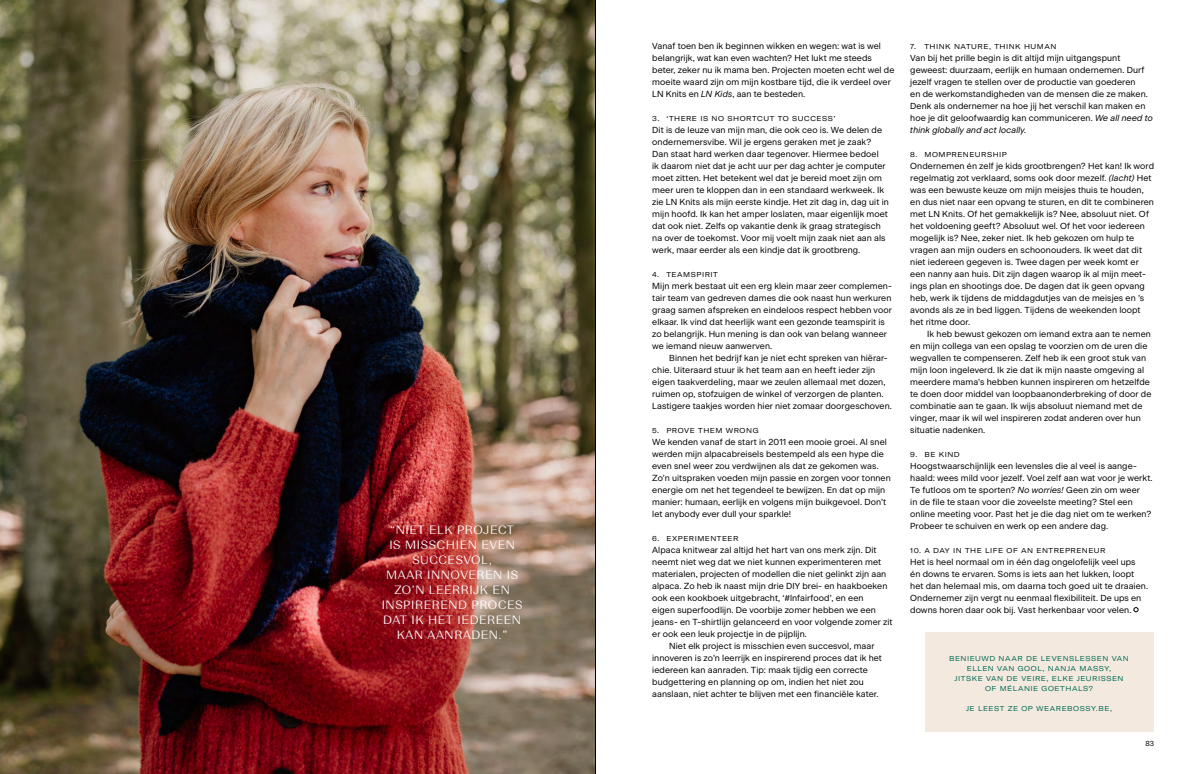
<style>
.page{position:relative;width:1191px;height:774px;background:#fff}
.page>*{position:absolute;margin:0;border:0;box-sizing:border-box;transform-origin:0 0}
.t1{font:300 12px/15px "Beausite Fit";letter-spacing:.05em;color:#fff;text-align:center}
.t2{font:8.8px/12px "Beausite Classic Clear";letter-spacing:.01em;color:#000}
.t3{font:7.3px "Beausite Classic Clear";color:#000}
.t4{font:expanded 7px "GT America";letter-spacing:.07em;color:#000}
.t5{font:expanded 7px/10px "GT America";letter-spacing:.075em;color:#006951;text-align:center}
.s1{font-style:italic}
</style>
<div class="page">
<svg style="left:1133px;top:607px;width:5px;height:5px"></svg>
<div style="left:924px;top:633px;width:229px;height:99px;background:#f4e9df"></div>
<img style="left:0;top:0;width:595px;height:774px">
<hr style="left:595px;top:0;width:1px;height:774px;background:#000">
<h1 class="t1" style="left:382px;top:522px;width:142px">“NIET ELK PROJECT<br>IS MISSCHIEN EVEN<br>SUCCESVOL,<br>MAAR INNOVEREN IS<br>ZO’N LEERRIJK EN<br>INSPIREREND PROCES<br>DAT IK HET IEDEREEN<br>KAN AANRADEN.”</h1>
<p class="t2" style="left:652px;top:39px;width:244px">Vanaf toen ben ik beginnen wikken en wegen: wat is wel belangrijk, wat kan even wachten? Het lukt me steeds beter, zeker nu ik mama ben. Projecten moeten echt wel de moeite waard zijn om mijn kostbare tijd, die ik verdeel over LN Knits en <span class="s1">LN Kids</span>, aan te besteden.</p>
<p class="t4" style="left:652px;top:114px;width:185px">3. ‘THERE IS NO SHORTCUT TO SUCCESS’</p>
<p class="t2" style="left:652px;top:123px;width:238px">Dit is de leuze van mijn man, die ook ceo is. We delen de ondernemersvibe. Wil je ergens geraken met je zaak?<br>Dan staat hard werken daar tegenover. Hiermee bedoel<br>ik daarom niet dat je acht uur per dag achter je computer moet zitten. Het betekent wel dat je bereid moet zijn om meer uren te kloppen dan in een standaard werkweek. Ik zie LN Knits als mijn eerste kindje. Het zit dag in, dag uit in mijn hoofd. Ik kan het amper loslaten, maar eigenlijk moet dat ook niet. Zelfs op vakantie denk ik graag strategisch na over de toekomst. Voor mij voelt mijn zaak niet aan als werk, maar eerder als een kindje dat ik grootbreng.</p>
<p class="t4" style="left:652px;top:270px;width:67px">4. TEAMSPIRIT</p>
<p class="t2" style="left:652px;top:279px;width:241px">Mijn merk bestaat uit een erg klein maar zeer complemen&shy;tair team van gedreven dames die ook naast hun werkuren graag samen afspreken en eindeloos respect hebben voor elkaar. Ik vind dat heerlijk want een gezonde teamspirit is zo belangrijk. Hun mening is dan ook van belang wanneer we iemand nieuw aanwerven.</p>
<p class="t2" style="left:652px;top:351px;width:241px;text-indent:17px">Binnen het bedrijf kan je niet echt spreken van hiërar&shy;chie. Uiteraard stuur ik het team aan en heeft ieder zijn eigen taakverdeling, maar we zeulen allemaal met dozen, ruimen op, stofzuigen de winkel of verzorgen de planten.<br>Lastigere taakjes worden hier niet zomaar doorgeschoven.</p>
<p class="t4" style="left:652px;top:426px;width:108px">5. PROVE THEM WRONG</p>
<p class="t2" style="left:652px;top:435px;width:240px">We kenden vanaf de start in 2011 een mooie groei. Al snel werden mijn alpacabreisels bestempeld als een hype die even snel weer zou verdwijnen als dat ze gekomen was.<br>Zo’n uitspraken voeden mijn passie en zorgen voor tonnen energie om net het tegendeel te bewijzen. En dat op mijn manier: humaan, eerlijk en volgens mijn buikgevoel. Don’t let anybody ever dull your sparkle!</p>
<p class="t4" style="left:652px;top:534px;width:88px">6. EXPERIMENTEER</p>
<p class="t2" style="left:652px;top:543px;width:226px">Alpaca knitwear zal altijd het hart van ons merk zijn. Dit</p>
<p class="t2" style="left:652px;top:555px;width:230px">neemt niet weg dat we niet kunnen experimenteren met</p>
<p class="t2" style="left:652px;top:567px;width:235px">materialen, projecten of modellen die niet gelinkt zijn aan</p>
<p class="t2" style="left:652px;top:579px;width:237px">alpaca. Zo heb ik naast mijn drie DIY brei- en haakboeken</p>
<p class="t2" style="left:652px;top:591px;width:213px">ook een kookboek uitgebracht, ‘#lnfairfood’, en een</p>
<p class="t2" style="left:652px;top:603px;width:225px">eigen superfoodlijn. De voorbije zomer hebben we een</p>
<p class="t2" style="left:652px;top:615px;width:242px">jeans- en T-shirtlijn gelanceerd en voor volgende zomer zit</p>
<p class="t2" style="left:652px;top:627px;width:156px">er ook een leuk projectje in de pijplijn.</p>
<p class="t2" style="left:669px;top:639px;width:207px">Niet elk project is misschien even succesvol, maar</p>
<p class="t2" style="left:652px;top:651px;width:231px">innoveren is zo’n leerrijk en inspirerend proces dat ik het</p>
<p class="t2" style="left:652px;top:663px;width:217px">iedereen kan aanraden. Tip: maak tijdig een correcte</p>
<p class="t2" style="left:652px;top:675px;width:213px">budgettering en planning op om, indien het niet zou</p>
<p class="t2" style="left:652px;top:687px;width:228px">aanslaan, niet achter te blijven met een financiële kater.</p>
<p class="t4" style="left:910px;top:42px;width:148px">7. THINK NATURE, THINK HUMAN</p>
<p class="t2" style="left:910px;top:51px;width:244px">Van bij het prille begin is dit altijd mijn uitgangspunt geweest: duurzaam, eerlijk en humaan ondernemen. Durf jezelf vragen te stellen over de productie van goederen<br>en de werkomstandigheden van de mensen die ze maken.<br>Denk als ondernemer na hoe jij het verschil kan maken en hoe je dit geloofwaardig kan communiceren. <span class="s1">We all need to think globally and act locally.</span></p>
<p class="t4" style="left:910px;top:150px;width:98px">8. MOMPRENEURSHIP</p>
<p class="t2" style="left:910px;top:159px;width:245px">Ondernemen én zelf je kids grootbrengen? Het kan! Ik word regelmatig zot verklaard, soms ook door mezelf. <span class="s1">(lacht)</span> Het was een bewuste keuze om mijn meisjes thuis te houden, en dus niet naar een opvang te sturen, en dit te combineren met LN Knits. Of het gemakkelijk is? Nee, absoluut niet. Of het voldoening geeft? Absoluut wel. Of het voor iedereen mogelijk is? Nee, zeker niet. Ik heb gekozen om hulp te vragen aan mijn ouders en schoonouders. Ik weet dat dit niet iedereen gegeven is. Twee dagen per week komt er een nanny aan huis. Dit zijn dagen waarop ik al mijn meet&shy;ings plan en shootings doe. De dagen dat ik geen opvang heb, werk ik tijdens de middagdutjes van de meisjes en ’s avonds als ze in bed liggen. Tijdens de weekenden loopt het ritme door.</p>
<p class="t2" style="left:910px;top:327px;width:243px;text-indent:17px">Ik heb bewust gekozen om iemand extra aan te nemen en mijn collega van een opslag te voorzien om de uren die wegvallen te compenseren. Zelf heb ik een groot stuk van mijn loon ingeleverd. Ik zie dat ik mijn naaste omgeving al meerdere mama’s hebben kunnen inspireren om hetzelfde te doen door middel van loopbaanonderbreking of door de combinatie aan te gaan. Ik wijs absoluut niemand met de vinger, maar ik wil wel inspireren zodat anderen over hun situatie nadenken.</p>
<p class="t4" style="left:910px;top:450px;width:51px">9. BE KIND</p>
<p class="t2" style="left:910px;top:459px;width:244px">Hoogstwaarschijnlijk een levensles die al veel is aange&shy;haald: wees mild voor jezelf. Voel zelf aan wat voor je werkt.<br>Te futloos om te sporten? <span class="s1">No worries!</span> Geen zin om weer<br>in de file te staan voor die zoveelste meeting? Stel een online meeting voor. Past het je die dag niet om te werken?<br>Probeer te schuiven en werk op een andere dag.</p>
<p class="t4" style="left:910px;top:546px;width:197px">10. A DAY IN THE LIFE OF AN ENTREPRENEUR</p>
<p class="t2" style="left:910px;top:555px;width:239px">Het is heel normaal om in één dag ongelofelijk veel ups<br>én downs te ervaren. Soms is iets aan het lukken, loopt het dan helemaal mis, om daarna toch goed uit te draaien.<br>Ondernemer zijn vergt nu eenmaal flexibiliteit. De ups en downs horen daar ook bij. Vast herkenbaar voor velen.</p>
<p class="t5" style="left:949px;top:653px;width:181px">BENIEUWD NAAR DE LEVENSLESSEN VAN<br>ELLEN VAN GOOL, NANJA MASSY,<br>JITSKE VAN DE VEIRE, ELKE JEURISSEN<br>OF MÉLANIE GOETHALS?</p>
<p class="t5" style="left:966px;top:703px;width:148px">JE LEEST ZE OP WEAREBOSSY.BE,</p>
<p class="t3" style="left:1145px;top:738px;width:10px">83</p>
</div>
